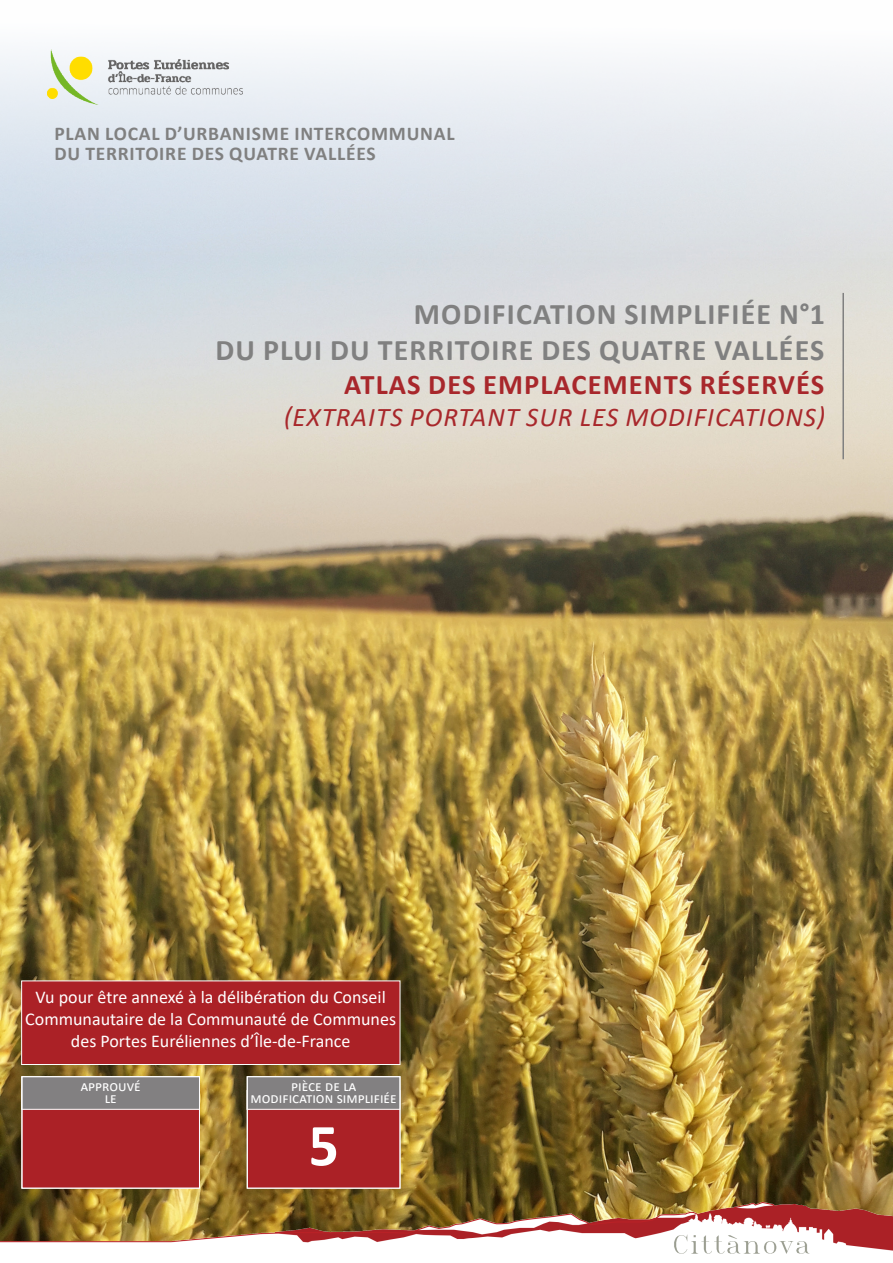
<style>
.page{position:relative;width:893px;height:1263px;background:#fff}
.page>*{position:absolute;margin:0;border:0;box-sizing:border-box;transform-origin:0 0}
.t1{font:700 60px "Calibri";color:#fff}
.t2{font:700 30px "Calibri";letter-spacing:.04em;color:#808080}
.t3{font:700 28.5px "Calibri";letter-spacing:.04em;color:#a8272b}
.t4{font:italic 27px "Calibri";letter-spacing:.04em;color:#a8272b}
.t5{font:700 19.5px "Calibri";letter-spacing:.04em;color:#808080}
.t6{font:18px/21.6px "Calibri";color:#fff;text-align:center}
.t7{font:15px "Calibri";color:#fff}
</style>
<div class="page">
<img style="left:0;top:49px;width:893px;height:1148px">
<img style="left:48px;top:50px;width:194px;height:54px">
<hr style="left:842px;top:293px;width:2px;height:166px;background:#808080">
<img style="left:0;top:1197px;width:893px;height:57px">
<div style="left:21px;top:980px;width:379px;height:85px;background:#ab2126;border:1px solid #fff"></div>
<div style="left:247px;top:1090px;width:153px;height:98px;background:#ab2126"></div>
<div style="left:247px;top:1076px;width:153px;height:34px;background:#828081;border:1px solid #fff"></div>
<div style="left:247px;top:1076px;width:153px;height:112px;border:1px solid #fff"></div>
<div style="left:21px;top:1090px;width:179px;height:98px;background:#ab2126;border:1px solid #edeaeb"></div>
<div style="left:21px;top:1076px;width:179px;height:34px;background:#828081;border:1px solid #fff"></div>
<div style="left:22px;top:1076px;width:178px;height:112px;border:1px solid #fff"></div>
<p class="t5" style="left:54px;top:120px;width:402px">PLAN LOCAL D’URBANISME INTERCOMMUNAL</p>
<p class="t5" style="left:54px;top:139px;width:323px">DU TERRITOIRE DES QUATRE VALLÉES</p>
<p class="t2" style="left:414px;top:293px;width:413px">MODIFICATION SIMPLIFIÉE N°1</p>
<p class="t2" style="left:215px;top:329px;width:610px">DU PLUI DU TERRITOIRE DES QUATRE VALLÉES</p>
<p class="t3" style="left:344px;top:364px;width:482px">ATLAS DES EMPLACEMENTS RÉSERVÉS</p>
<p class="t4" style="left:284px;top:399px;width:543px">(EXTRAITS PORTANT SUR LES MODIFICATIONS)</p>
<p class="t6" style="left:25px;top:986px;width:372px">Vu pour être annexé à la délibération du Conseil<br>Communautaire de la Communauté de Communes des Portes Euréliennes d’Île-de-France</p>
<p class="t7" style="left:291px;top:1075px;width:67px">pièce de la</p>
<p class="t7" style="left:251px;top:1087px;width:148px">modification simplifiée</p>
<p class="t1" style="left:308px;top:1103px;width:32px">5</p>
<p class="t7" style="left:81px;top:1075px;width:62px">approuvé</p>
<p class="t7" style="left:105px;top:1087px;width:13px">le</p>
</div>
